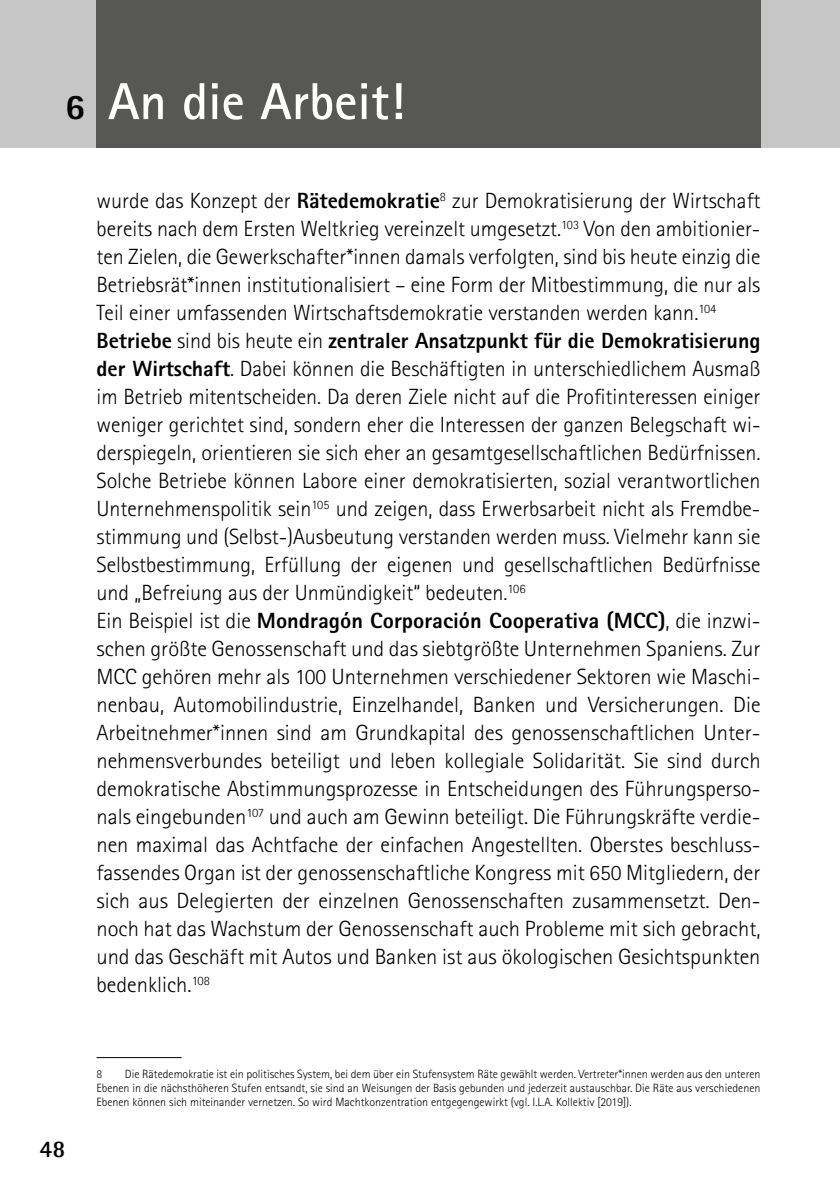
<style>
.page{position:relative;width:840px;height:1191px;background:#fff}
.page>*{position:absolute;margin:0;border:0;box-sizing:border-box;transform-origin:0 0}
.t1{font:700 52px "Rotis Sans Serif Std";color:#fff}
.t2{font:700 24px "Rotis Semi Sans Std";color:#000}
.t3{font:300 22px/28px "Rotis Sans Serif Std";color:#000}
.t4{font:300 12px/14.4px "Rotis Sans Serif Std";color:#000;text-align:justify}
.s1{font-weight:800;font-size:36px;color:#000}
.s2{font-weight:800}
</style>
<div class="page">
<div style="left:0;top:0;width:839px;height:147px;background:#c6c6c6"></div>
<div style="left:96px;top:0;width:664px;height:147px;background:#575756"></div>
<hr style="left:96px;top:1057px;width:85px;height:1px;background:#000">
<h1 class="t1" style="left:65px;top:69px;width:341px"><span class="s1">6</span> An die Arbeit!</h1>
<p class="t3" style="left:96px;top:187px;width:665px">wurde das Konzept der <span class="s2">Rätedemokratie</span><sup>8</sup> zur Demokratisierung der Wirtschaft bereits nach dem Ersten Weltkrieg vereinzelt umgesetzt.<sup>103</sup> Von den ambitionier&shy;ten Zielen, die Gewerkschafter*innen damals verfolgten, sind bis heute einzig die Betriebsrät*innen institutionalisiert – eine Form der Mitbestimmung, die nur als Teil einer umfassenden Wirtschaftsdemokratie verstanden werden kann.<sup>104<br></sup><span class="s2">Betriebe</span> sind bis heute ein <span class="s2">zentraler Ansatzpunkt für die Demokratisierung der Wirtschaft</span>. Dabei können die Beschäftigten in unterschiedlichem Ausmaß im Betrieb mitentscheiden. Da deren Ziele nicht auf die Profitinteressen einiger weniger gerichtet sind, sondern eher die Interessen der ganzen Belegschaft wi&shy;derspiegeln, orientieren sie sich eher an gesamtgesellschaftlichen Bedürfnissen.<br>Solche Betriebe können Labore einer demokratisierten, sozial verantwortlichen Unternehmenspolitik sein<sup>105</sup> und zeigen, dass Erwerbsarbeit nicht als Fremdbe&shy;stimmung und (Selbst-)Ausbeutung verstanden werden muss. Vielmehr kann sie Selbstbestimmung, Erfüllung der eigenen und gesellschaftlichen Bedürfnisse und „Befreiung aus der Unmündigkeit“ bedeuten.<sup>106<br></sup>Ein Beispiel ist die <span class="s2">Mondragón Corporación Cooperativa (MCC)</span>, die inzwi&shy;schen größte Genossenschaft und das siebtgrößte Unternehmen Spaniens. Zur MCC gehören mehr als 100 Unternehmen verschiedener Sektoren wie Maschi&shy;nenbau, Automobilindustrie, Einzelhandel, Banken und Versicherungen. Die Arbeitnehmer*innen sind am Grundkapital des genossenschaftlichen Unter&shy;nehmensverbundes beteiligt und leben kollegiale Solidarität. Sie sind durch demokratische Abstimmungsprozesse in Entscheidungen des Führungsperso&shy;nals eingebunden<sup>107</sup> und auch am Gewinn beteiligt. Die Führungskräfte verdie&shy;nen maximal das Achtfache der einfachen Angestellten. Oberstes beschluss&shy;fassendes Organ ist der genossenschaftliche Kongress mit 650 Mitgliedern, der sich aus Delegierten der einzelnen Genossenschaften zusammensetzt. Den&shy;noch hat das Wachstum der Genossenschaft auch Probleme mit sich gebracht, und das Geschäft mit Autos und Banken ist aus ökologischen Gesichtspunkten bedenklich.<sup>108</sup></p>
<p class="t2" style="left:40px;top:1133px;width:27px">48</p>
<p class="t4" style="left:96px;top:1066px;width:665px;text-indent:28px">Die Rätedemokratie ist ein politisches System, bei dem über ein Stufensystem Räte gewählt werden. Vertreter*innen werden aus den unteren Ebenen in die nächsthöheren Stufen entsandt, sie sind an Weisungen der Basis gebunden und jederzeit austauschbar. Die Räte aus verschiedenen Ebenen können sich miteinander vernetzen. So wird Machtkonzentration entgegengewirkt (vgl. I.L.A. Kollektiv [2019]).</p>
<p class="t4" style="left:96px;top:1066px;width:7px">8</p>
</div>
